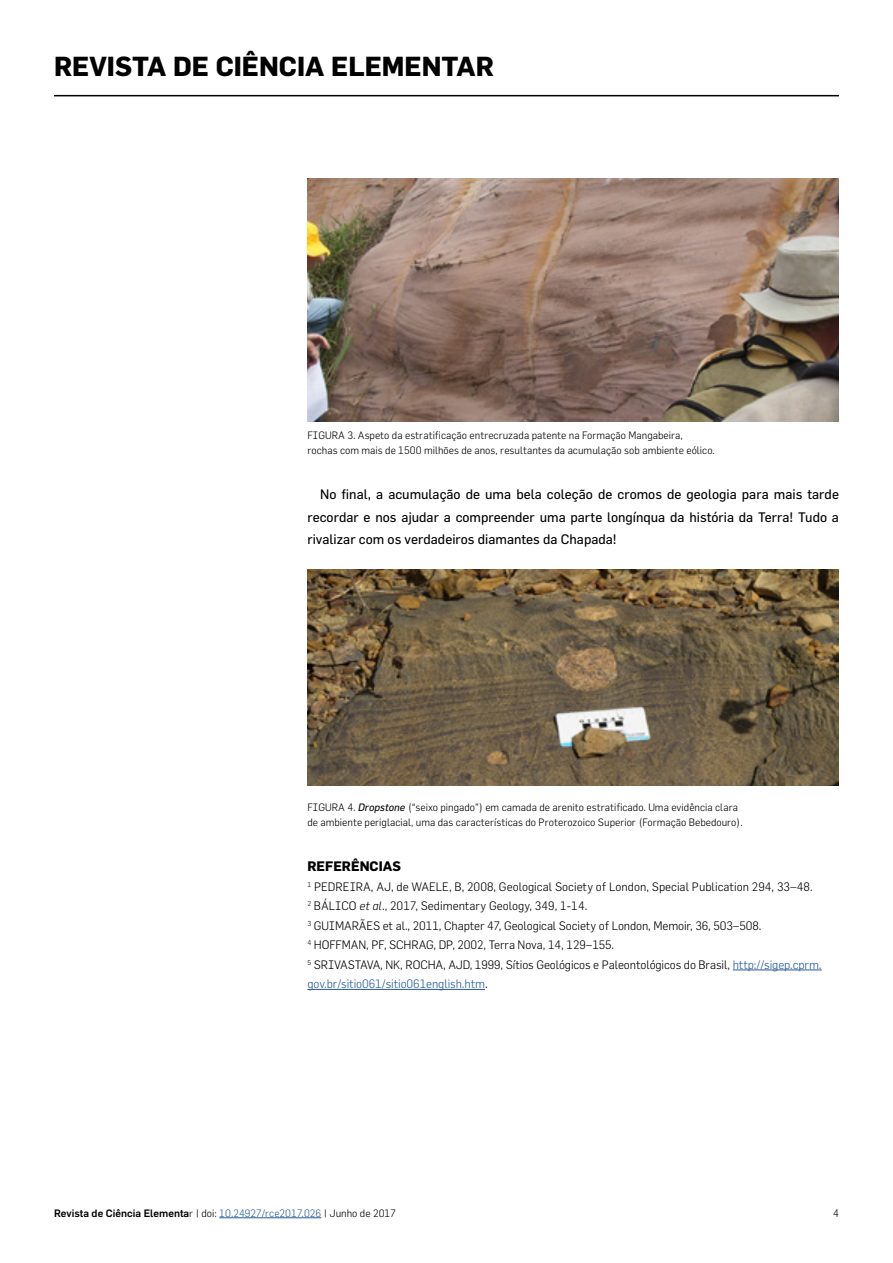
<style>
.page{position:relative;width:893px;height:1263px;background:#fff}
.page>*{position:absolute;margin:0;border:0;box-sizing:border-box;transform-origin:0 0}
.t1{font:700 27px "Flama";color:#000}
.t2{font:13.5px/22.5px "Flama";color:#000;text-align:justify}
.t3{font:700 13.5px "Flama";color:#000}
.t4{font:300 12px/19.5px "Flama";letter-spacing:-.01em;color:#000}
.t5{font:300 10.5px/15px "Flama";color:#000}
.t6{font:500 10.5px "Flama";color:#000}
.s1{font-weight:400;font-style:italic}
.s2{font-style:italic}
.s3{color:#275b9b}
.s4{font-weight:300}
.s5{font-weight:300;color:#275b9b}
</style>
<div class="page">
<hr style="left:54px;top:95px;width:785px;height:1px;background:#000">
<hr style="left:219px;top:1217px;width:102px;height:1px;background:#275b9b">
<hr style="left:733px;top:970px;width:89px;height:1px;background:#275b9b">
<hr style="left:307px;top:989px;width:178px;height:1px;background:#275b9b">
<img style="left:307px;top:178px;width:532px;height:243px">
<img style="left:307px;top:570px;width:532px;height:216px">
<h1 class="t1" style="left:54px;top:50px;width:441px">REVISTA DE CIÊNCIA ELEMENTAR</h1>
<p class="t5" style="left:307px;top:428px;width:409px">FIGURA 3. Aspeto da estratificação entrecruzada patente na Formação Mangabeira, rochas com mais de 1500 milhões de anos, resultantes da acumulação sob ambiente eólico.</p>
<p class="t2" style="left:307px;top:483px;width:533px;text-indent:13px">No final, a acumulação de uma bela coleção de cromos de geologia para mais tarde recordar e nos ajudar a compreender uma parte longínqua da história da Terra! Tudo a rivalizar com os verdadeiros diamantes da Chapada!</p>
<p class="t5" style="left:307px;top:800px;width:437px">FIGURA 4. <span class="s1">Dropstone</span> (“seixo pingado”) em camada de arenito estratificado. Uma evidência clara de ambiente periglacial, uma das características do Proterozoico Superior (Formação Bebedouro).</p>
<p class="t3" style="left:307px;top:858px;width:95px">REFERÊNCIAS</p>
<p class="t4" style="left:307px;top:876px;width:516px"><sup>1</sup> PEDREIRA, AJ, de WAELE, B, 2008, Geological Society of London, Special Publication 294, 33–48.<br><sup>2</sup> BÁLICO <span class="s2">et al</span>., 2017, Sedimentary Geology, 349, 1-14.<br><sup>3</sup> GUIMARÃES et al., 2011, Chapter 47, Geological Society of London, Memoir, 36, 503–508.<br><sup>4</sup> HOFFMAN, PF, SCHRAG, DP, 2002, Terra Nova, 14, 129–155.<br><sup>5</sup> SRIVASTAVA, NK, ROCHA, AJD, 1999, Sítios Geológicos e Paleontológicos do Brasil, <span class="s3">http://sigep.cprm. gov.br/sitio061/sitio061english.htm</span>.</p>
<p class="t6" style="left:54px;top:1206px;width:343px">Revista de Ciência Elementa<span class="s4">r | doi:</span> <span class="s5">10.24927/rce2017.026</span> <span class="s4">| Junho de 2017</span></p>
<p class="t5" style="left:833px;top:1205px;width:7px">4</p>
</div>
